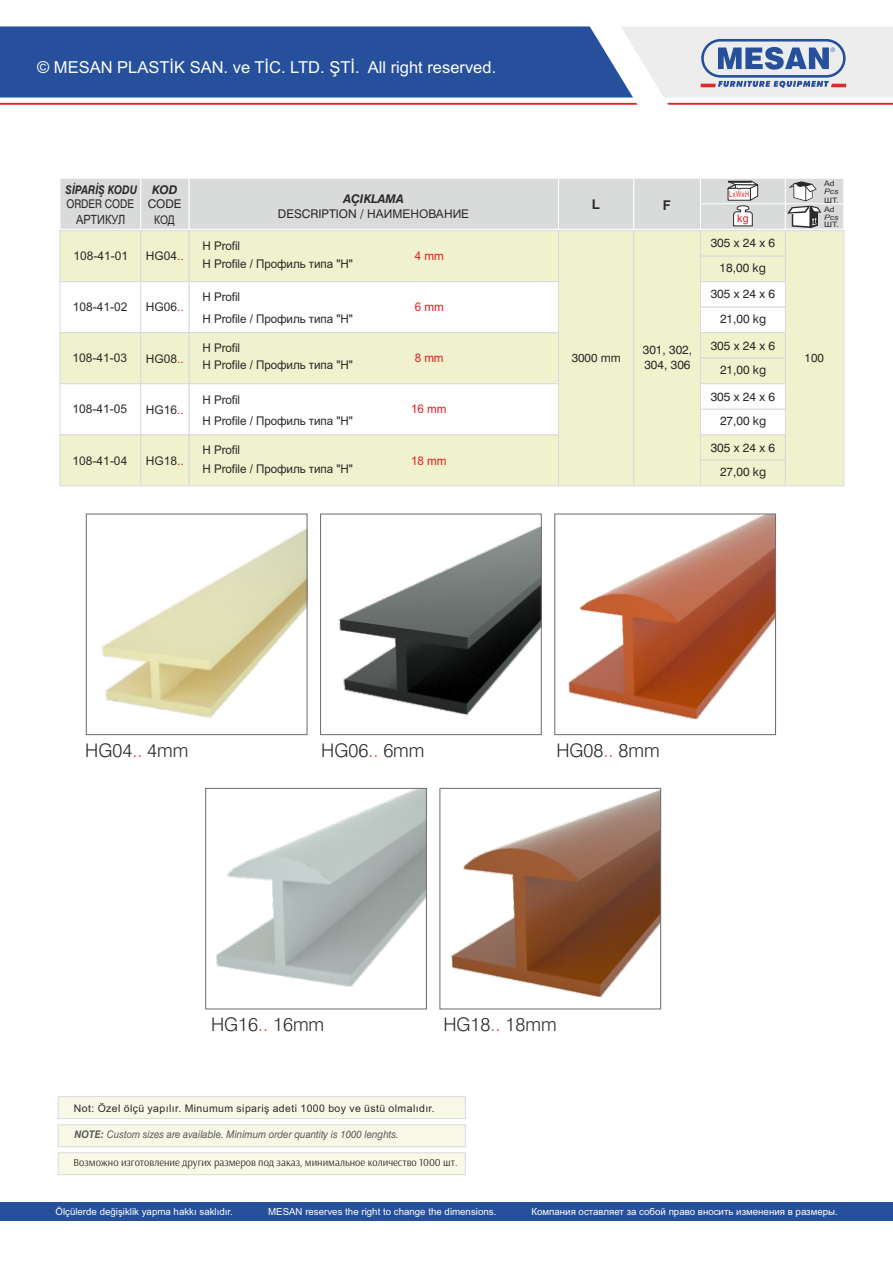
<style>
.page{position:relative;width:893px;height:1263px;background:#fff}
.page>*{position:absolute;margin:0;border:0;box-sizing:border-box;transform-origin:0 0}
.t1{font:300 18.75px "Swiss 721 BT";color:#2b2a29}
.t2{font:16.5px "Arial";color:#fefefe}
.t3{font:700 13.5px "Arial";color:#2b2a29}
.t4{font:12.75px "Arial";color:#2b2a29;scale:.86 1}
.t5{font:12px "Arial";letter-spacing:-.005em;color:#2b2a29}
.t6{font:12px/14.4px "Swiss 721 BT";color:#2b2a29}
.t7{font:12px "Arial";letter-spacing:-.005em;color:#e31e24}
.t8{font:italic 700 12px "Swiss 721 BT";color:#2b2a29;scale:.86 1}
.t9{font:12px "Swiss 721 BT";color:#2b2a29;scale:.86 1}
.t10{font:italic 700 12px "Swiss 721 BT";color:#2b2a29}
.t11{font:12px "Arial";letter-spacing:-.005em;color:#2b2a29;scale:.86 1}
.t12{font:11.85px "Swiss 721 BT";color:#2b2a29}
.t13{font:10.8px "Arsenal";color:#2b2a29}
.t14{font:10.8px "Arial";color:#e31e24}
.t15{font:italic 10.5px "Swiss 721 BT";color:#5b5b5b;scale:.93 1}
.t16{font:10.5px "Arial";letter-spacing:.04em;color:#2b2a29}
.t17{font:9.75px "Arial";color:#fefefe}
.t18{font:8.25px "Arial";letter-spacing:.105em;color:#e31e24;scale:.66 1}
.t19{font:7.5px/9.6px "Arial";color:#2b2a29;scale:1.16 1}
.t20{font:italic 7.5px "Arial";color:#2b2a29;scale:1.16 1}
.s1{font-weight:700;font-style:italic}
.s2{font-family:"Arial"}
.s3{color:#e31e24}
.s4{font-weight:700}
</style>
<div class="page">
<svg style="left:0;top:103px;width:637px;height:2px"></svg>
<svg style="left:667px;top:103px;width:226px;height:2px"></svg>
<svg style="left:0;top:26px;width:893px;height:71px;background:#5d7bb2"></svg>
<div style="left:0;top:1202px;width:893px;height:18px;background:#26509b"></div>
<img style="left:101px;top:528px;width:205px;height:190px">
<div style="left:86px;top:513px;width:222px;height:222px;border:1px solid #727271"></div>
<img style="left:338px;top:526px;width:202px;height:190px">
<div style="left:320px;top:513px;width:222px;height:222px;border:1px solid #727271"></div>
<img style="left:568px;top:515px;width:206px;height:205px">
<div style="left:554px;top:513px;width:222px;height:222px;border:1px solid #727271"></div>
<img style="left:216px;top:790px;width:209px;height:197px">
<div style="left:205px;top:788px;width:222px;height:221px;border:1px solid #727271"></div>
<img style="left:451px;top:790px;width:208px;height:208px">
<div style="left:439px;top:788px;width:222px;height:221px;border:1px solid #727271"></div>
<svg style="left:58px;top:1096px;width:408px;height:79px;background:#f6f6e8"></svg>
<svg style="left:59px;top:179px;width:785px;height:307px"></svg>
<h2 class="t2" style="left:37px;top:61px;width:461px">© MESAN PLASTİK SAN. ve TİC. LTD. ŞTİ. All right reserved.</h2>
<p class="t8" style="left:66px;top:185px;width:85px">SİPARİŞ KODU</p>
<p class="t18" style="left:729px;top:191px;width:32px">LxWxH</p>
<p class="t9" style="left:66px;top:199px;width:80px">ORDER CODE</p>
<p class="t4" style="left:76px;top:215px;width:59px">АРТИКУЛ</p>
<p class="t10" style="left:152px;top:185px;width:27px">KOD</p>
<p class="t6" style="left:278px;top:193px;width:193px;text-align:center"><span class="s1">AÇIKLAMA<br></span>DESCRIPTION / <span class="s2">НАИМЕНОВАНИЕ</span></p>
<p class="t3" style="left:592px;top:199px;width:10px">L</p>
<p class="t6" style="left:148px;top:198px;width:35px">CODE</p>
<p class="t11" style="left:154px;top:215px;width:26px">КОД</p>
<p class="t3" style="left:663px;top:201px;width:10px">F</p>
<p class="t14" style="left:737px;top:214px;width:13px">kg</p>
<p class="t5" style="left:73px;top:252px;width:56px">108-41-01</p>
<p class="t5" style="left:146px;top:252px;width:40px">HG04<span class="s3">..</span></p>
<p class="t5" style="left:202px;top:241px;width:39px">H Profil</p>
<p class="t5" style="left:202px;top:260px;width:152px">H Profile / Профиль типа "H"</p>
<p class="t7" style="left:415px;top:252px;width:30px">4 mm</p>
<p class="t5" style="left:73px;top:303px;width:56px">108-41-02</p>
<p class="t5" style="left:146px;top:303px;width:40px">HG06<span class="s3">..</span></p>
<p class="t5" style="left:202px;top:292px;width:39px">H Profil</p>
<p class="t7" style="left:415px;top:303px;width:30px">6 mm</p>
<p class="t5" style="left:73px;top:354px;width:56px">108-41-03</p>
<p class="t5" style="left:146px;top:354px;width:40px">HG08<span class="s3">..</span></p>
<p class="t5" style="left:202px;top:314px;width:152px">H Profile / Профиль типа "H"</p>
<p class="t5" style="left:202px;top:360px;width:152px">H Profile / Профиль типа "H"</p>
<p class="t5" style="left:202px;top:343px;width:39px">H Profil</p>
<p class="t7" style="left:415px;top:354px;width:30px">8 mm</p>
<p class="t12" style="left:572px;top:353px;width:51px">3000 mm</p>
<p class="t6" style="left:643px;top:344px;width:51px">301, 302,<br>304, 306</p>
<p class="t6" style="left:711px;top:237px;width:66px">305 x 24 x 6</p>
<p class="t6" style="left:720px;top:262px;width:48px">18,00 kg</p>
<p class="t6" style="left:720px;top:313px;width:48px">21,00 kg</p>
<p class="t6" style="left:711px;top:288px;width:66px">305 x 24 x 6</p>
<p class="t6" style="left:711px;top:339px;width:66px">305 x 24 x 6</p>
<p class="t6" style="left:720px;top:364px;width:48px">21,00 kg</p>
<p class="t5" style="left:73px;top:405px;width:56px">108-41-05</p>
<p class="t5" style="left:73px;top:456px;width:56px">108-41-04</p>
<p class="t5" style="left:146px;top:405px;width:40px">HG16<span class="s3">..</span></p>
<p class="t5" style="left:146px;top:456px;width:40px">HG18<span class="s3">..</span></p>
<p class="t5" style="left:202px;top:395px;width:39px">H Profil</p>
<p class="t5" style="left:202px;top:416px;width:152px">H Profile / Профиль типа "H"</p>
<p class="t5" style="left:202px;top:464px;width:152px">H Profile / Профиль типа "H"</p>
<p class="t5" style="left:202px;top:445px;width:39px">H Profil</p>
<p class="t7" style="left:411px;top:405px;width:37px">16 mm</p>
<p class="t7" style="left:411px;top:456px;width:37px">18 mm</p>
<p class="t6" style="left:711px;top:390px;width:66px">305 x 24 x 6</p>
<p class="t6" style="left:720px;top:415px;width:48px">27,00 kg</p>
<p class="t6" style="left:711px;top:441px;width:66px">305 x 24 x 6</p>
<p class="t6" style="left:720px;top:466px;width:48px">27,00 kg</p>
<p class="t19" style="left:824px;top:179px;width:11px">Ad</p>
<p class="t20" style="left:824px;top:189px;width:14px">Pcs</p>
<p class="t19" style="left:824px;top:196px;width:14px">ШТ.<br>Ad</p>
<p class="t20" style="left:824px;top:214px;width:14px">Pcs</p>
<p class="t19" style="left:824px;top:220px;width:14px">ШТ.</p>
<p class="t12" style="left:804px;top:353px;width:21px">100</p>
<h1 class="t1" style="left:85px;top:743px;width:105px">HG04<span class="s3">..</span> 4mm</h1>
<h1 class="t1" style="left:321px;top:743px;width:105px">HG06<span class="s3">..</span> 6mm</h1>
<h1 class="t1" style="left:556px;top:743px;width:105px">HG08<span class="s3">..</span> 8mm</h1>
<h1 class="t1" style="left:211px;top:1017px;width:115px">HG16<span class="s3">..</span> 16mm</h1>
<h1 class="t1" style="left:443px;top:1017px;width:115px">HG18<span class="s3">..</span> 18mm</h1>
<p class="t16" style="left:74px;top:1104px;width:362px">Not: Özel ölçü yapılır. Minumum sipariş adeti 1000 boy ve üstü olmalıdır.</p>
<p class="t15" style="left:74px;top:1130px;width:350px"><span class="s4">NOTE:</span> <span class="s2">Custom</span> sizes are available. Minimum order quantity is 1000 lenghts.</p>
<p class="t13" style="left:74px;top:1158px;width:385px">Возможно изготовление других размеров под заказ, минимальное количество 1000 шт.</p>
<p class="t17" style="left:55px;top:1208px;width:179px">Ölçülerde değişiklik yapma hakkı saklıdır.</p>
<p class="t17" style="left:268px;top:1208px;width:230px">MESAN reserves the right to change the dimensions.</p>
<p class="t17" style="left:531px;top:1208px;width:308px">Компания оставляет за собой право вносить изменения в размеры.</p>
</div>
